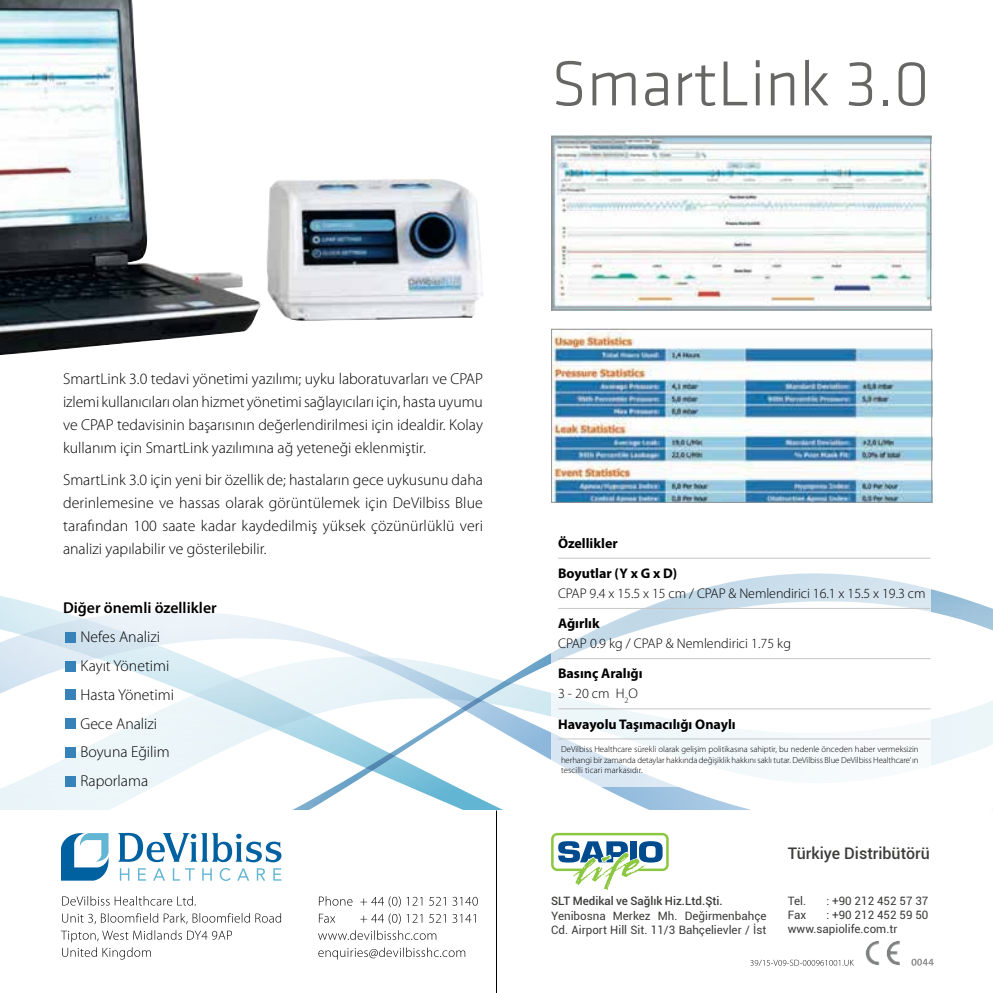
<style>
.page{position:relative;width:993px;height:993px;background:#fff}
.page>*{position:absolute;margin:0;border:0;box-sizing:border-box;transform-origin:0 0}
.t1{font:300 65.8px "Klavika";color:#666665}
.t2{font:500 15.92px "Roboto";color:#3c3c3b}
.t3{font:300 15.75px/22.8px "Myriad Pro";color:#000;text-align:justify}
.t4{font:600 15.75px "Myriad Pro";color:#000}
.t5{font:300 14px "Myriad Pro";letter-spacing:-.005em;color:#000}
.t6{font:700 14px/30.1px "Myriad Pro";color:#000}
.t7{font:11.55px/13.8px "Roboto";color:#3c3c3b}
.t8{font:500 11.55px "Roboto";color:#3c3c3b}
.t9{font:300 8.75px/10.5px "Myriad Pro";letter-spacing:.005em;color:#000;text-align:justify}
.s1{font-weight:300}
</style>
<div class="page">
<svg style="left:0;top:310px;width:705px;height:500px"></svg>
<svg style="left:582px;top:461px;width:410px;height:349px"></svg>
<img style="left:0;top:0;width:483px;height:355px">
<svg style="left:0;top:691px;width:381px;height:119px"></svg>
<img style="left:553px;top:138px;width:375px;height:170px">
<div style="left:551px;top:136px;width:379px;height:174px;border:1px solid #929292"></div>
<img style="left:553px;top:331px;width:376px;height:169px">
<div style="left:551px;top:329px;width:380px;height:173px;border:1px solid #929292"></div>
<div style="left:65px;top:632px;width:11px;height:10px;background:#3782b9"></div>
<div style="left:65px;top:660px;width:11px;height:11px;background:#3782b9"></div>
<div style="left:65px;top:689px;width:11px;height:11px;background:#3782b9"></div>
<div style="left:65px;top:718px;width:11px;height:10px;background:#3782b9"></div>
<div style="left:65px;top:747px;width:11px;height:10px;background:#3782b9"></div>
<div style="left:65px;top:775px;width:11px;height:11px;background:#3782b9"></div>
<svg style="left:551px;top:526px;width:379px;height:260px"></svg>
<hr style="left:558px;top:557px;width:372px;height:1px;background:#c6c6c6">
<hr style="left:558px;top:607px;width:372px;height:1px;background:#c6c6c6">
<hr style="left:558px;top:658px;width:372px;height:1px;background:#c6c6c6">
<hr style="left:558px;top:708px;width:372px;height:1px;background:#c6c6c6">
<hr style="left:558px;top:738px;width:372px;height:1px;background:#c6c6c6">
<hr style="left:496px;top:810px;width:1px;height:182px;background:#000">
<svg style="left:61px;top:832px;width:220px;height:48px"></svg>
<svg style="left:62px;top:947px;width:89px;height:12px"></svg>
<svg style="left:61px;top:930px;width:171px;height:11px"></svg>
<svg style="left:62px;top:913px;width:219px;height:10px"></svg>
<svg style="left:62px;top:896px;width:134px;height:9px"></svg>
<svg style="left:318px;top:947px;width:147px;height:12px"></svg>
<svg style="left:318px;top:930px;width:118px;height:9px"></svg>
<svg style="left:319px;top:913px;width:156px;height:10px"></svg>
<svg style="left:319px;top:896px;width:158px;height:10px"></svg>
<svg style="left:750px;top:959px;width:103px;height:6px"></svg>
<img style="left:865px;top:941px;width:34px;height:23px">
<svg style="left:911px;top:958px;width:22px;height:7px"></svg>
<svg style="left:551px;top:832px;width:117px;height:58px"></svg>
<h1 class="t1" style="left:551px;top:50px;width:380px">SmartLink 3.0</h1>
<p class="t3" style="left:63px;top:367px;width:421px">SmartLink 3.0 tedavi yönetimi yazılımı; uyku laboratuvarları ve CPAP izlemi kullanıcıları olan hizmet yönetimi sağlayıcıları için, hasta uyumu ve CPAP tedavisinin başarısının değerlendirilmesi için idealdir. Kolay kullanım için SmartLink yazılımına ağ yeteneği eklenmiştir.</p>
<p class="t3" style="left:63px;top:468px;width:421px">SmartLink 3.0 için yeni bir özellik de; hastaların gece uykusunu daha derinlemesine ve hassas olarak görüntülemek için DeVilbiss Blue tarafından 100 saate kadar kaydedilmiş yüksek çözünürlüklü veri analizi yapılabilir ve gösterilebilir.</p>
<p class="t4" style="left:63px;top:597px;width:155px">Diğer önemli özellikler</p>
<p class="t3" style="left:80px;top:622px;width:95px;line-height:28.9px;text-align:left">Nefes Analizi<br>Kayıt Yönetimi<br>Hasta Yönetimi<br>Gece Analizi<br>Boyuna Eğilim<br>Raporlama</p>
<p class="t6" style="left:558px;top:527px;width:121px">Özellikler<br>Boyutlar (Y x G x D)</p>
<p class="t5" style="left:558px;top:585px;width:369px">CPAP 9.4 x 15.5 x 15 cm / CPAP &amp; Nemlendirici 16.1 x 15.5 x 19.3 cm</p>
<p class="t6" style="left:558px;top:607px;width:43px">Ağırlık</p>
<p class="t5" style="left:558px;top:635px;width:234px">CPAP 0.9 kg / CPAP &amp; Nemlendirici 1.75 kg</p>
<p class="t6" style="left:558px;top:662px;width:86px;line-height:20.1px">Basınç Aralığı<br><span class="s1">3 - 20 cm H</span><sub>2</sub><span class="s1">O</span></p>
<p class="t6" style="left:558px;top:708px;width:179px">Havayolu Taşımacılığı Onaylı</p>
<p class="t9" style="left:561px;top:744px;width:359px">DeVilbiss Healthcare sürekli olarak gelişim politikasına sahiptir, bu nedenle önceden haber vermeksizin herhangi bir zamanda detaylar hakkında değişiklik hakkını saklı tutar. DeVilbiss Blue DeVilbiss Healthcare’ ın tescilli ticari markasıdır.</p>
<p class="t8" style="left:551px;top:892px;width:173px">SLT Medikal ve Sağlık Hiz.Ltd.Şti.</p>
<p class="t7" style="left:551px;top:908px;width:217px">Yenibosna Merkez Mh. Değirmenbahçe<br>Cd. Airport Hill Sit. 11/3 Bahçelievler / İst</p>
<p class="t2" style="left:787px;top:842px;width:143px">Türkiye Distribütörü</p>
<p class="t7" style="left:787px;top:893px;width:20px">Tel.</p>
<p class="t7" style="left:826px;top:893px;width:103px">: +90 212 452 57 37</p>
<p class="t7" style="left:787px;top:907px;width:20px">Fax</p>
<p class="t7" style="left:787px;top:907px;width:142px;text-indent:39px">: +90 212 452 59 50 www.sapiolife.com.tr</p>
</div>
